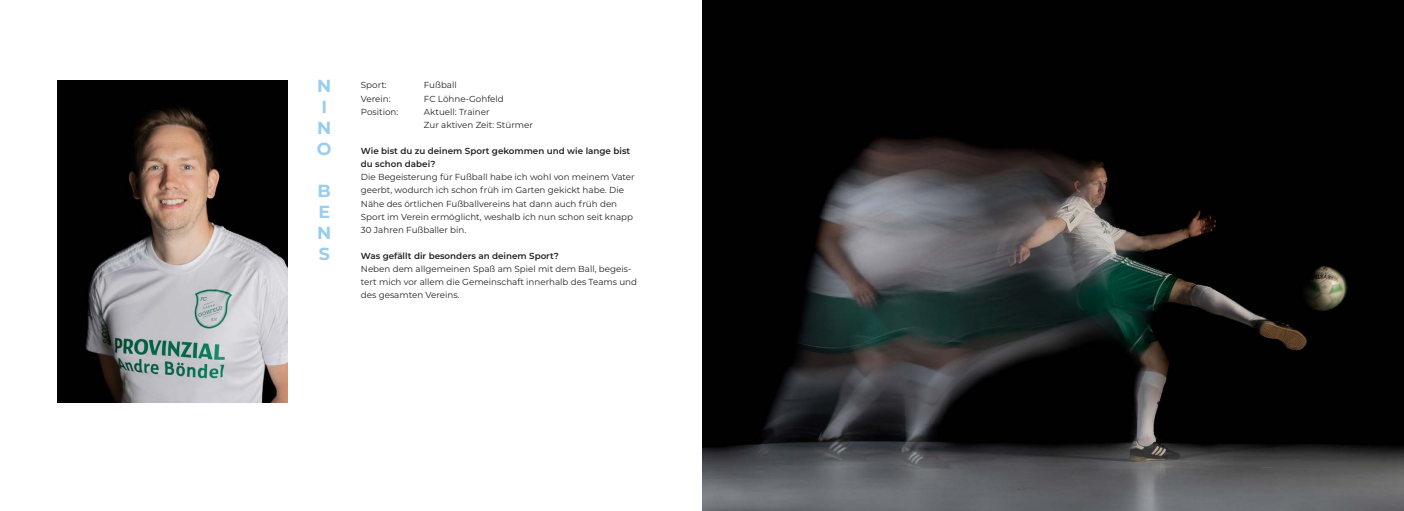
<style>
.page{position:relative;width:1404px;height:511px;background:#fff}
.page>*{position:absolute;margin:0;border:0;box-sizing:border-box;transform-origin:0 0}
.Zwischenueberschriften{font:700 17.5px "Montserrat";color:#99cdef}
.Fliesstexte{font:8.75px/13.1px "Montserrat";color:#231f20}
.Fliesstexte-2{font:600 8.75px/13.1px "Montserrat";color:#231f20}
</style>
<div class="page">
<img style="left:57px;top:80px;width:230px;height:322px">
<img style="left:702px;top:0;width:702px;height:511px">
<p class="Zwischenueberschriften" style="left:317px;top:74px;width:16px">N</p>
<p class="Zwischenueberschriften" style="left:321px;top:95px;width:7px">I</p>
<p class="Zwischenueberschriften" style="left:317px;top:116px;width:16px">N</p>
<p class="Zwischenueberschriften" style="left:317px;top:137px;width:16px">O</p>
<p class="Zwischenueberschriften" style="left:318px;top:179px;width:15px">B</p>
<p class="Zwischenueberschriften" style="left:318px;top:200px;width:13px">E</p>
<p class="Zwischenueberschriften" style="left:317px;top:221px;width:16px">N</p>
<p class="Zwischenueberschriften" style="left:319px;top:242px;width:13px">S</p>
<p class="Fliesstexte" style="left:361px;top:78px;width:27px">Sport:</p>
<p class="Fliesstexte" style="left:424px;top:78px;width:34px">Fußball</p>
<p class="Fliesstexte" style="left:361px;top:92px;width:31px">Verein:</p>
<p class="Fliesstexte" style="left:424px;top:92px;width:81px">FC Löhne-Gohfeld</p>
<p class="Fliesstexte" style="left:361px;top:105px;width:39px">Position:</p>
<p class="Fliesstexte" style="left:424px;top:105px;width:67px">Aktuell: Trainer</p>
<p class="Fliesstexte" style="left:424px;top:118px;width:111px">Zur aktiven Zeit: Stürmer</p>
<p class="Fliesstexte-2" style="left:361px;top:144px;width:271px">Wie bist du zu deinem Sport gekommen und wie lange bist du schon dabei?</p>
<p class="Fliesstexte" style="left:361px;top:170px;width:275px">Die Begeisterung für Fußball habe ich wohl von meinem Vater geerbt, wodurch ich schon früh im Garten gekickt habe. Die Nähe des örtlichen Fußballvereins hat dann auch früh den Sport im Verein ermöglicht, weshalb ich nun schon seit knapp 30 Jahren Fußballer bin.</p>
<p class="Fliesstexte-2" style="left:361px;top:249px;width:199px">Was gefällt dir besonders an deinem Sport?</p>
<p class="Fliesstexte" style="left:361px;top:262px;width:278px">Neben dem allgemeinen Spaß am Spiel mit dem Ball, begeis&shy;tert mich vor allem die Gemeinschaft innerhalb des Teams und des gesamten Vereins.</p>
</div>
